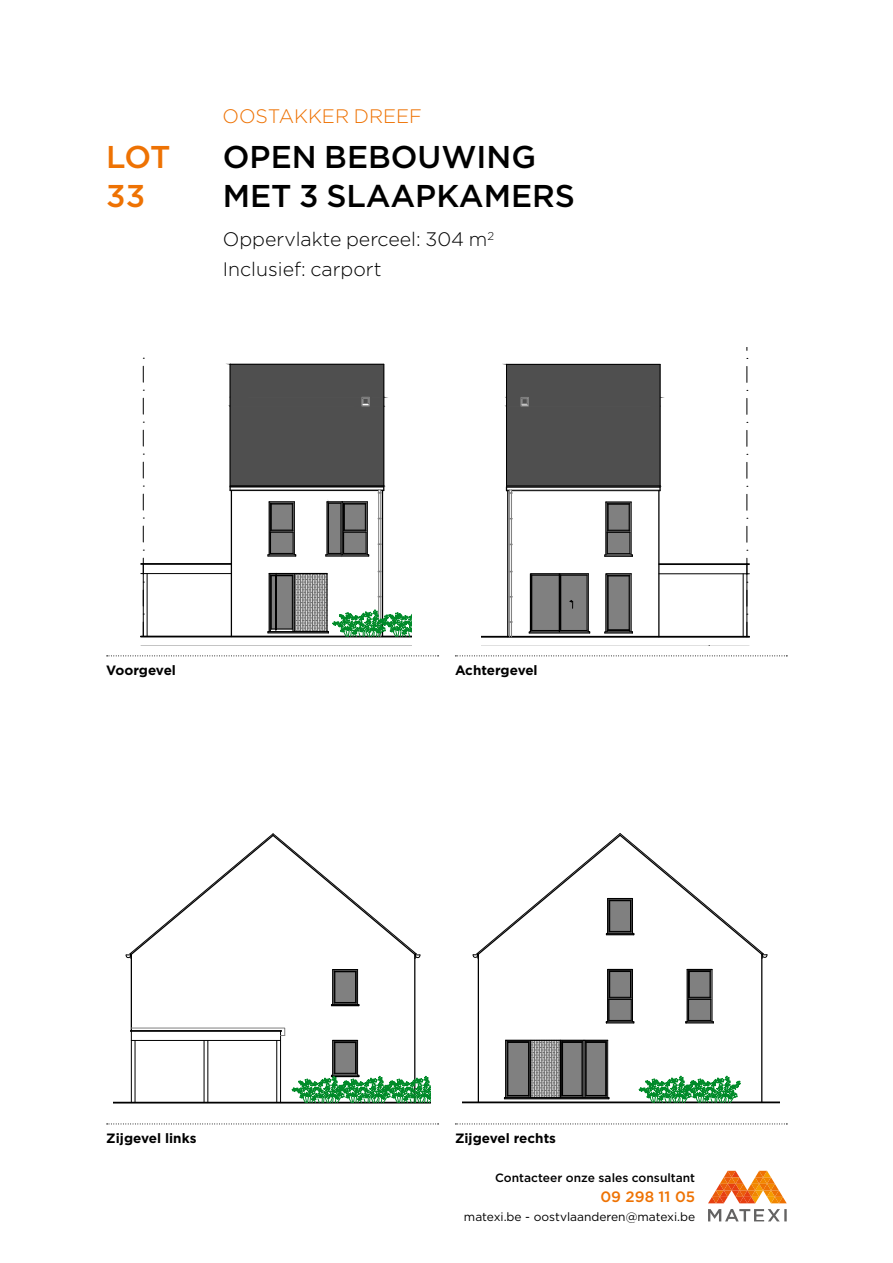
<style>
.page{position:relative;width:893px;height:1263px;background:#fff}
.page>*{position:absolute;margin:0;border:0;box-sizing:border-box;transform-origin:0 0}
.t1{font:500 31.5px/39px "Gotham";color:#000}
.t2{font:500 31.5px/39px "Gotham";color:#ee7203}
.t3{font:300 19.5px/30px "Gotham";color:#000}
.t4{font:300 19.5px "Gotham";color:#ee7203}
.t5{font:500 15px "Gotham";color:#ee7203}
.t6{font:700 13.5px "Gotham";color:#000}
.t7{font:12px "Gotham";color:#000}
.t8{font:500 12px "Gotham";color:#000}
</style>
<div class="page">
<svg style="left:107px;top:655px;width:332px;height:1px"></svg>
<svg style="left:455px;top:1123px;width:332px;height:1px"></svg>
<svg style="left:107px;top:1123px;width:332px;height:1px"></svg>
<svg style="left:455px;top:655px;width:332px;height:1px"></svg>
<hr style="left:141px;top:636px;width:270px;height:1px;background:#000">
<hr style="left:143px;top:574px;width:1px;height:62px;background:#000">
<hr style="left:231px;top:491px;width:1px;height:145px;background:#000">
<hr style="left:382px;top:491px;width:1px;height:145px;background:#000">
<hr style="left:147px;top:574px;width:1px;height:62px;background:#000">
<hr style="left:143px;top:573px;width:88px;height:1px;background:#000">
<hr style="left:143px;top:563px;width:88px;height:1px;background:#000">
<hr style="left:143px;top:564px;width:88px;height:1px;background:#000">
<svg style="left:143px;top:366px;width:1px;height:16px"></svg>
<svg style="left:143px;top:398px;width:1px;height:16px"></svg>
<svg style="left:143px;top:430px;width:1px;height:16px"></svg>
<svg style="left:143px;top:462px;width:1px;height:16px"></svg>
<svg style="left:143px;top:494px;width:1px;height:16px"></svg>
<svg style="left:143px;top:526px;width:1px;height:16px"></svg>
<svg style="left:141px;top:558px;width:3px;height:16px"></svg>
<svg style="left:143px;top:590px;width:1px;height:16px"></svg>
<svg style="left:143px;top:622px;width:1px;height:13px"></svg>
<hr style="left:141px;top:646px;width:270px;height:1px;background:#000">
<hr style="left:378px;top:490px;width:1px;height:146px;background:#808080">
<hr style="left:380px;top:490px;width:1px;height:146px;background:#808080">
<svg style="left:229px;top:364px;width:155px;height:130px"></svg>
<hr style="left:326px;top:555px;width:43px;height:2px;background:#000">
<hr style="left:268px;top:555px;width:28px;height:2px;background:#000">
<svg style="left:268px;top:501px;width:28px;height:55px"></svg>
<svg style="left:325px;top:501px;width:44px;height:55px"></svg>
<svg style="left:268px;top:571px;width:144px;height:67px"></svg>
<svg style="left:482px;top:358px;width:267px;height:288px"></svg>
<hr style="left:131px;top:954px;width:1px;height:76px;background:#000">
<hr style="left:414px;top:954px;width:1px;height:149px;background:#000">
<svg style="left:331px;top:969px;width:28px;height:37px"></svg>
<hr style="left:356px;top:971px;width:1px;height:32px;background:#000">
<hr style="left:355px;top:972px;width:1px;height:30px;background:#000">
<svg style="left:114px;top:1027px;width:317px;height:77px"></svg>
<svg style="left:126px;top:833px;width:295px;height:126px"></svg>
<hr style="left:478px;top:954px;width:1px;height:148px;background:#000">
<hr style="left:761px;top:954px;width:1px;height:148px;background:#000">
<svg style="left:606px;top:969px;width:28px;height:54px"></svg>
<hr style="left:505px;top:1040px;width:1px;height:57px;background:#000">
<hr style="left:506px;top:1040px;width:102px;height:1px;background:#000">
<svg style="left:685px;top:969px;width:29px;height:54px"></svg>
<svg style="left:473px;top:833px;width:295px;height:126px"></svg>
<svg style="left:463px;top:1041px;width:316px;height:63px"></svg>
<svg style="left:708px;top:1171px;width:79px;height:32px"></svg>
<svg style="left:708px;top:1209px;width:79px;height:12px"></svg>
<h1 class="t2" style="left:106px;top:137px;width:66px">LOT<br>33</h1>
<h2 class="t4" style="left:223px;top:104px;width:201px">OOSTAKKER DREEF</h2>
<h1 class="t1" style="left:223px;top:137px;width:354px">OPEN BEBOUWING<br>MET 3 SLAAPKAMERS</h1>
<h2 class="t3" style="left:223px;top:224px;width:273px">Oppervlakte perceel: 304 m<sup>2<br></sup>Inclusief: carport</h2>
<p class="t6" style="left:106px;top:662px;width:71px">Voorgevel</p>
<p class="t6" style="left:455px;top:662px;width:84px">Achtergevel</p>
<p class="t6" style="left:106px;top:1130px;width:92px">Zijgevel links</p>
<p class="t6" style="left:455px;top:1130px;width:103px">Zijgevel rechts</p>
<p class="t8" style="left:495px;top:1170px;width:201px">Contacteer onze sales consultant</p>
<p class="t5" style="left:600px;top:1187px;width:96px">09 298 11 05</p>
<p class="t7" style="left:464px;top:1209px;width:233px">matexi.be - oostvlaanderen@matexi.be</p>
</div>
